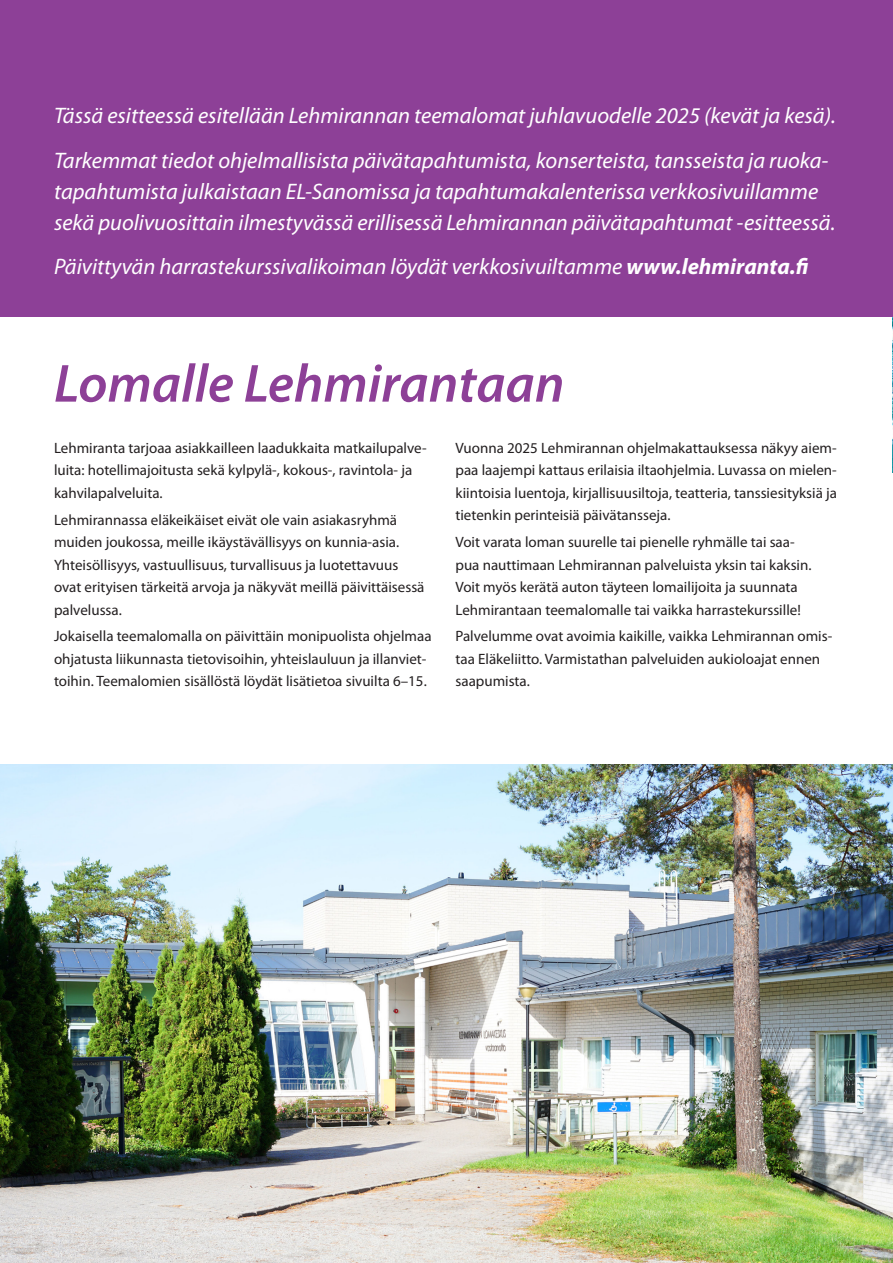
<style>
.page{position:relative;width:893px;height:1263px;background:#fff}
.page>*{position:absolute;margin:0;border:0;box-sizing:border-box;transform-origin:0 0}
.iso_otsikko{font:italic 600 54px "Myriad Pro";color:#8d4097}
.leipis{font:italic 22.5px/30.9px "Myriad Pro";color:#fff}
.leipis-2{font:15px/22.5px "Myriad Pro";color:#231f20}
.s1{font-weight:700}
</style>
<div class="page">
<img style="left:0;top:764px;width:893px;height:499px">
<img style="left:892px;top:317px;width:1px;height:155px">
<div style="left:0;top:0;width:893px;height:317px;background:#8d4097"></div>
<p class="leipis" style="left:54px;top:100px;width:783px">Tässä esitteessä esitellään Lehmirannan teemalomat juhlavuodelle 2025 (kevät ja kesä).</p>
<p class="leipis" style="left:54px;top:145px;width:783px">Tarkemmat tiedot ohjelmallisista päivätapahtumista, konserteista, tansseista ja ruoka&shy;tapahtumista julkaistaan EL-Sanomissa ja tapahtumakalenterissa verkkosivuillamme sekä puolivuosittain ilmestyvässä erillisessä Lehmirannan päivätapahtumat -esitteessä.</p>
<p class="leipis" style="left:54px;top:251px;width:756px">Päivittyvän harrastekurssivalikoiman löydät verkkosivuiltamme <span class="s1">www.lehmiranta.fi</span></p>
<p class="iso_otsikko" style="left:54px;top:349px;width:512px">Lomalle Lehmirantaan</p>
<p class="leipis-2" style="left:54px;top:436px;width:374px">Lehmiranta tarjoaa asiakkailleen laadukkaita matkailupalve&shy;luita: hotellimajoitusta sekä kylpylä-, kokous-, ravintola- ja kahvilapalveluita.</p>
<p class="leipis-2" style="left:54px;top:508px;width:372px">Lehmirannassa eläkeikäiset eivät ole vain asiakasryhmä muiden joukossa, meille ikäystävällisyys on kunnia-asia.<br>Yhteisöllisyys, vastuullisuus, turvallisuus ja luotettavuus ovat erityisen tärkeitä arvoja ja näkyvät meillä päivittäisessä palvelussa.</p>
<p class="leipis-2" style="left:54px;top:625px;width:379px">Jokaisella teemalomalla on päivittäin monipuolista ohjelmaa ohjatusta liikunnasta tietovisoihin, yhteislauluun ja illanviet&shy;toihin. Teemalomien sisällöstä löydät lisätietoa sivuilta 6–15.</p>
<p class="leipis-2" style="left:455px;top:436px;width:383px;text-align:justify">Vuonna 2025 Lehmirannan ohjelmakattauksessa näkyy aiem&shy;paa laajempi kattaus erilaisia iltaohjelmia. Luvassa on mielen&shy;kiintoisia luentoja, kirjallisuusiltoja, teatteria, tanssiesityksiä ja tietenkin perinteisiä päivätansseja.</p>
<p class="leipis-2" style="left:455px;top:531px;width:358px">Voit varata loman suurelle tai pienelle ryhmälle tai saa&shy;pua nauttimaan Lehmirannan palveluista yksin tai kaksin.<br>Voit myös kerätä auton täyteen lomailijoita ja suunnata Lehmirantaan teemalomalle tai vaikka harrastekurssille!</p>
<p class="leipis-2" style="left:455px;top:625px;width:378px">Palvelumme ovat avoimia kaikille, vaikka Lehmirannan omis&shy;taa Eläkeliitto. Varmistathan palveluiden aukioloajat ennen saapumista.</p>
</div>
